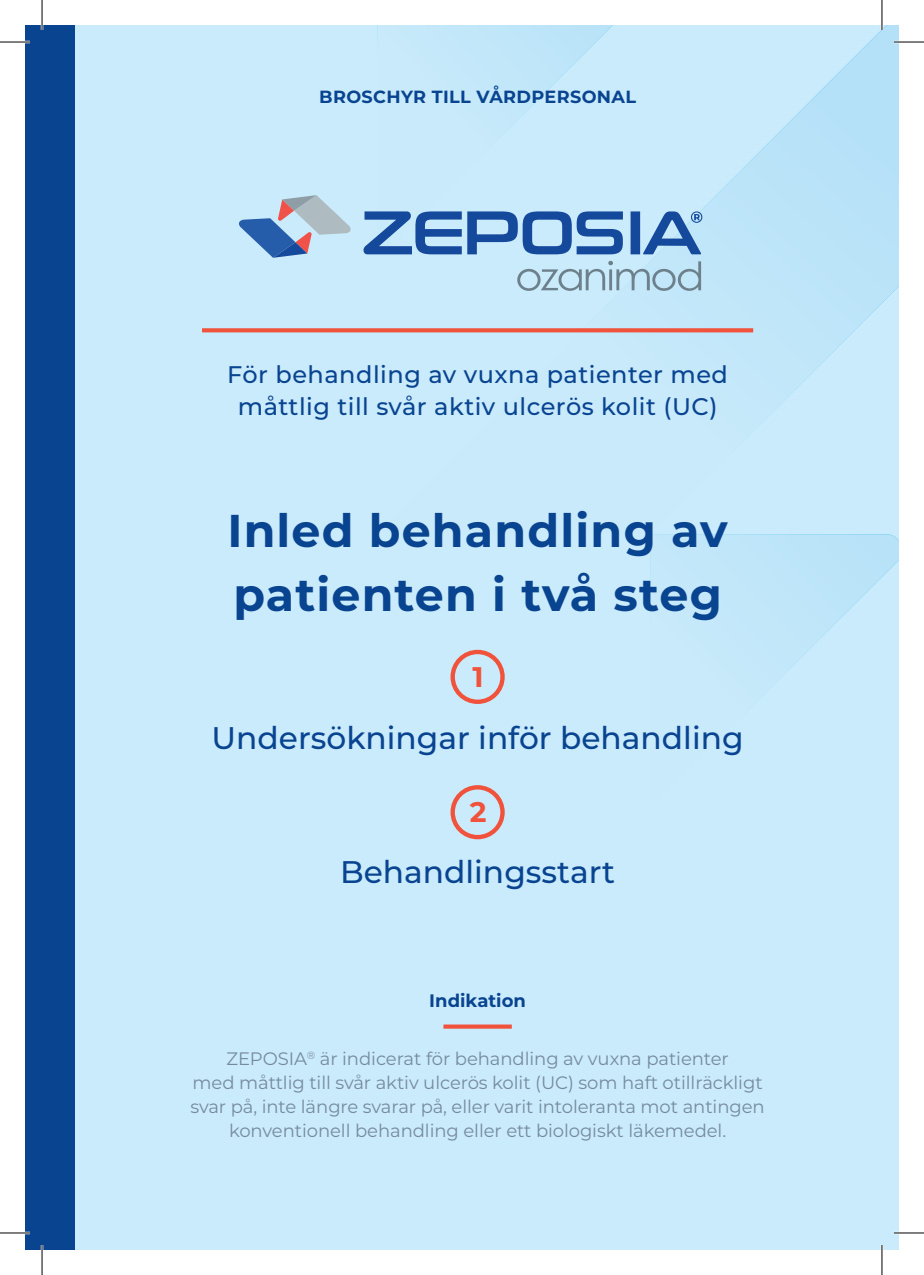
<style>
.page{position:relative;width:924px;height:1275px;background:#fff}
.page>*{position:absolute;margin:0;border:0;box-sizing:border-box;transform-origin:0 0}
.t1{font:700 46px/63.4px "Montserrat";letter-spacing:.025em;color:#094491}
.t2{font:500 31.2px "Montserrat";color:#094491}
.t3{font:700 28.4px "Montserrat";color:#f0523c}
.t4{font:500 24px/32px "Montserrat";letter-spacing:.02em;color:#094491;text-align:center}
.t5{font:18px/24px "Montserrat";letter-spacing:-.005em;color:#768a9f;text-align:center}
.t6{font:700 18px "Montserrat";color:#094491}
.t7{font:700 17.6px "Montserrat";letter-spacing:.02em;color:#094491}
</style>
<div class="page">
<div style="left:42px;top:25px;width:856px;height:1225px;background:#caebfb"></div>
<svg style="left:378px;top:25px;width:520px;height:408px"></svg>
<svg style="left:650px;top:534px;width:248px;height:150px"></svg>
<svg style="left:377px;top:25px;width:273px;height:186px"></svg>
<svg style="left:378px;top:25px;width:255px;height:186px"></svg>
<svg style="left:517px;top:261px;width:183px;height:30px"></svg>
<svg style="left:239px;top:195px;width:112px;height:63px"></svg>
<svg style="left:363px;top:211px;width:339px;height:43px"></svg>
<svg style="left:202px;top:328px;width:550px;height:4px;background:#ed5b47"></svg>
<svg style="left:443px;top:1024px;width:68px;height:4px"></svg>
<div style="left:450px;top:650px;width:54px;height:54px;border:4px solid #f0523c;border-radius:50%"></div>
<div style="left:450px;top:785px;width:54px;height:54px;border:4px solid #f0523c;border-radius:50%"></div>
<div style="left:25px;top:25px;width:50px;height:1225px;background:#094491"></div>
<hr style="left:0;top:41px;width:30px;height:2px;background:#fff">
<hr style="left:893px;top:41px;width:30px;height:2px;background:#fff">
<hr style="left:0;top:1231px;width:30px;height:3px;background:#fff">
<hr style="left:893px;top:1231px;width:30px;height:3px;background:#fff">
<hr style="left:41px;top:0;width:2px;height:30px;background:#fff">
<hr style="left:41px;top:1245px;width:2px;height:30px;background:#fff">
<hr style="left:880px;top:0;width:2px;height:30px;background:#fff">
<hr style="left:880px;top:1245px;width:2px;height:30px;background:#fff">
<hr style="left:0;top:42px;width:30px;height:1px;background:#000">
<hr style="left:893px;top:42px;width:30px;height:1px;background:#000">
<hr style="left:0;top:1232px;width:30px;height:1px;background:#000">
<hr style="left:893px;top:1232px;width:30px;height:1px;background:#000">
<hr style="left:42px;top:0;width:1px;height:30px;background:#000">
<hr style="left:42px;top:1245px;width:1px;height:30px;background:#000">
<hr style="left:881px;top:0;width:1px;height:30px;background:#000">
<hr style="left:881px;top:1245px;width:1px;height:30px;background:#000">
<p class="t7" style="left:319px;top:84px;width:318px">BROSCHYR TILL VÅRDPERSONAL</p>
<h3 class="t4" style="left:227px;top:358px;width:502px">För behandling av vuxna patienter med måttlig till svår aktiv ulcerös kolit (UC)</h3>
<h1 class="t1" style="left:227px;top:497px;width:501px">Inled behandling av patienten i två steg</h1>
<h3 class="t3" style="left:472px;top:656px;width:13px">1</h3>
<h2 class="t2" style="left:211px;top:716px;width:533px">Undersökningar inför behandling</h2>
<h3 class="t3" style="left:469px;top:791px;width:18px">2</h3>
<h2 class="t2" style="left:340px;top:850px;width:276px">Behandlingsstart</h2>
<p class="t6" style="left:429px;top:987px;width:98px">Indikation</p>
<p class="t5" style="left:190px;top:1045px;width:575px">ZEPOSIA<sup>®</sup> är indicerat för behandling av vuxna patienter<br>med måttlig till svår aktiv ulcerös kolit (UC) som haft otillräckligt svar på, inte längre svarar på, eller varit intoleranta mot antingen konventionell behandling eller ett biologiskt läkemedel.</p>
</div>
